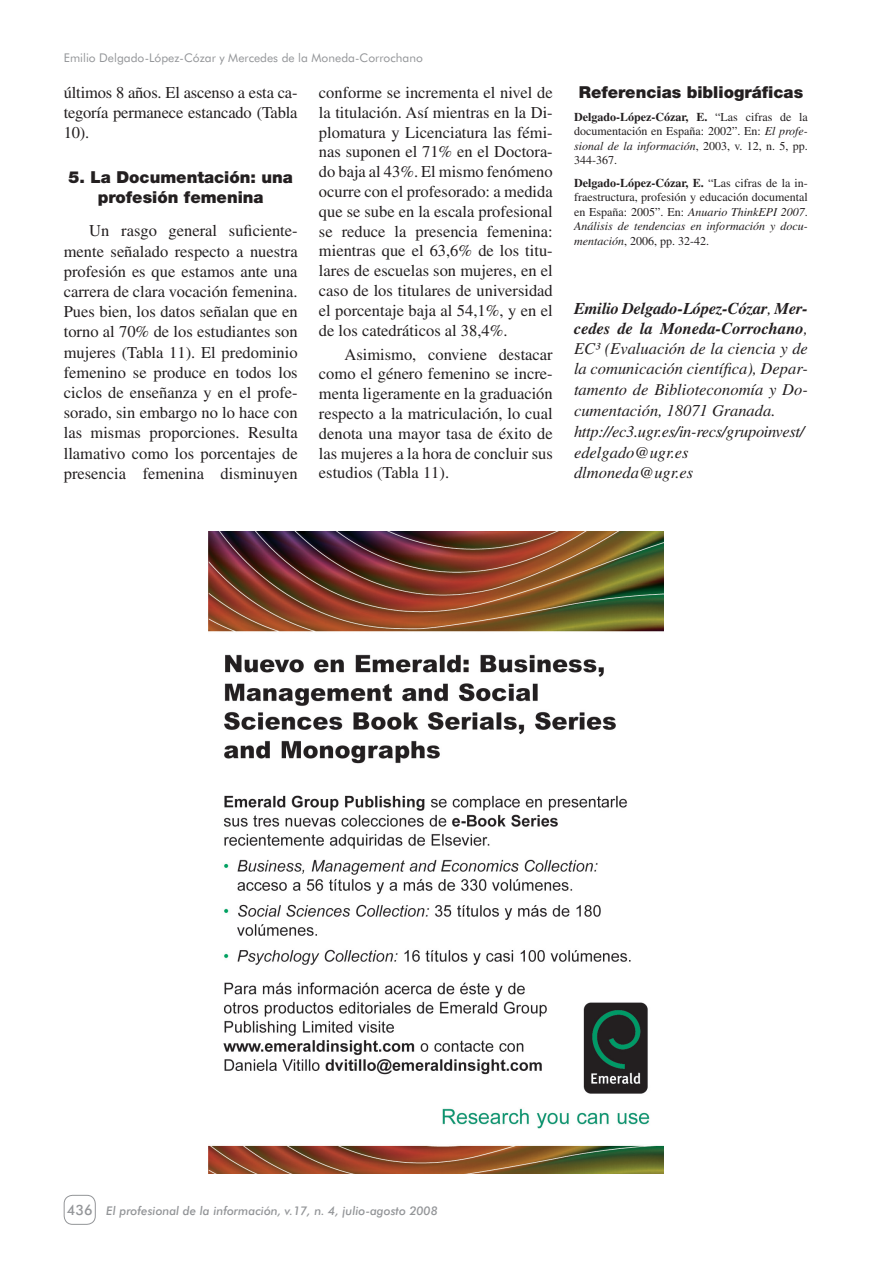
<style>
.page{position:relative;width:893px;height:1263px;background:#fff}
.page>*{position:absolute;margin:0;border:0;box-sizing:border-box;transform-origin:0 0}
.t1{font:16.5px/19.8px "Times";color:#231f20;text-align:justify}
.t2{font:italic 16.5px/20.5px "Times";color:#231f20}
.t3{font:900 16.5px/20.2px "Helvetica Neue";color:#231f20;text-align:center}
.t4{font:500 14.25px "Futura BT";color:#939598}
.t5{font:12px/14.4px "Times";color:#231f20;text-align:justify}
.t6{font:12px "Futura BT";color:#939598}
.t7{font:italic 500 12px "Futura BT";color:#939598}
.s1{font-weight:700}
.s2{font-style:italic}
</style>
<div class="page">
<div style="left:64px;top:1195px;width:32px;height:30px;border:1px solid #939598;border-radius:9px"></div>
<img style="left:208px;top:531px;width:455px;height:643px">
<p class="t6" style="left:64px;top:51px;width:361px">Emilio Delgado-López-Cózar y Mercedes de la Moneda-Corrochano</p>
<p class="t1" style="left:64px;top:82px;width:235px;line-height:20.2px">últimos 8 años. El ascenso a esta ca&shy;tegoría permanece estancado (Tabla 10).</p>
<p class="t3" style="left:68px;top:167px;width:226px">5. La Documentación: una profesión femenina</p>
<p class="t1" style="left:64px;top:221px;width:235px;line-height:20.2px;text-indent:26px">Un rasgo general suficiente&shy;mente señalado respecto a nuestra profesión es que estamos ante una carrera de clara vocación femenina.<br>Pues bien, los datos señalan que en torno al 70% de los estudiantes son mujeres (Tabla 11). El predominio femenino se produce en todos los ciclos de enseñanza y en el profe&shy;sorado, sin embargo no lo hace con las mismas proporciones. Resulta llamativo como los porcentajes de presencia femenina disminuyen</p>
<p class="t1" style="left:319px;top:82px;width:235px">conforme se incrementa el nivel de la titulación. Así mientras en la Di&shy;plomatura y Licenciatura las fémi&shy;nas suponen el 71% en el Doctora&shy;do baja al 43%. El mismo fenómeno ocurre con el profesorado: a medida que se sube en la escala profesional se reduce la presencia femenina: mientras que el 63,6% de los titu&shy;lares de escuelas son mujeres, en el caso de los titulares de universidad el porcentaje baja al 54,1%, y en el de los catedráticos al 38,4%.</p>
<p class="t1" style="left:319px;top:344px;width:235px;text-indent:26px">Asimismo, conviene destacar como el género femenino se incre&shy;menta ligeramente en la graduación respecto a la matriculación, lo cual denota una mayor tasa de éxito de las mujeres a la hora de concluir sus estudios (Tabla 11).</p>
<p class="t3" style="left:579px;top:82px;width:226px">Referencias bibliográficas</p>
<p class="t5" style="left:574px;top:110px;width:235px"><span class="s1">Delgado-López-Cózar, E.</span> “Las cifras de la documentación en España: 2002”. En: <span class="s2">El profe&shy;sional de la información</span>, 2003, v. 12, n. 5, pp.<br>344-367.</p>
<p class="t5" style="left:574px;top:176px;width:235px"><span class="s1">Delgado-López-Cózar, E.</span> “Las cifras de la in&shy;fraestructura, profesión y educación documental en España: 2005”. En: <span class="s2">Anuario ThinkEPI 2007</span>.<br><span class="s2">Análisis de tendencias en información y docu&shy;mentación</span>, 2006, pp. 32-42.</p>
<p class="t2" style="left:574px;top:298px;width:235px"><span class="s1">Emilio Delgado-López-Cózar</span>, <span class="s1">Mer&shy;cedes de la Moneda-Corrochano</span>,<br>EC³ (Evaluación de la ciencia y de la comunicación científica), Depar&shy;tamento de Biblioteconomía y Do&shy;cumentación, 18071 Granada. http://ec3.ugr.es/in-recs/grupoinvest/ edelgado@ugr.es dlmoneda@ugr.es</p>
<p class="t4" style="left:67px;top:1201px;width:27px">436</p>
<p class="t7" style="left:106px;top:1203px;width:333px">El profesional de la información, v.17, n. 4, julio-agosto 2008</p>
</div>
